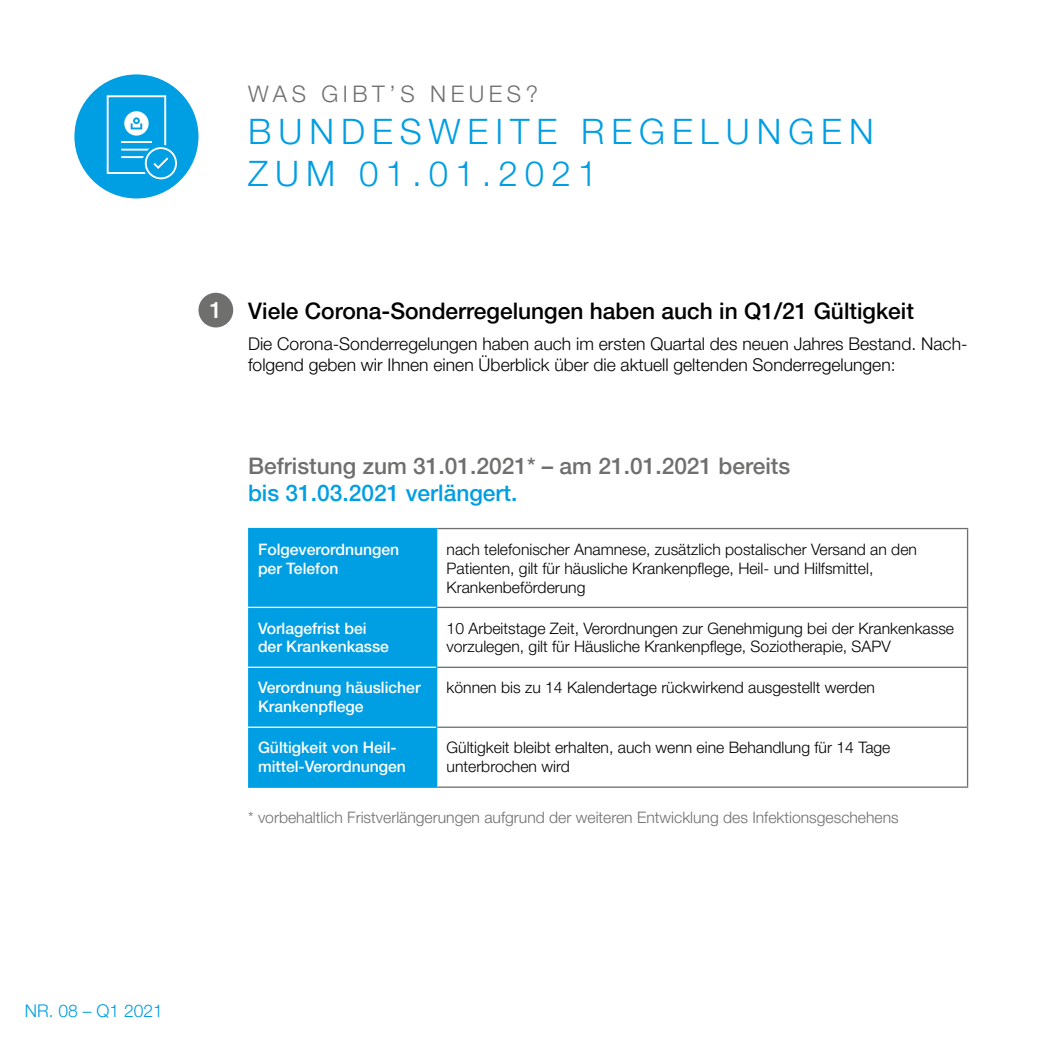
<style>
.page{position:relative;width:1042px;height:1042px;background:#fff}
.page>*{position:absolute;margin:0;border:0;box-sizing:border-box;transform-origin:0 0}
.t1{font:300 35px/42px "Helvetica Neue LT Pro";letter-spacing:.2em;color:#009ee3}
.t2{font:500 22.75px "Helvetica Neue LT Pro";color:#000}
.t3{font:500 22.75px "Helvetica Neue LT Pro";color:#6f6f6e}
.t4{font:500 22.75px "Helvetica Neue LT Pro";color:#009ee3}
.t5{font:300 22.75px "Helvetica Neue LT Pro";letter-spacing:.2em;color:#6f6f6e}
.t6{font:300 17.5px/21px "Helvetica Neue LT Pro";color:#000}
.t7{font:300 17.5px "Helvetica Neue LT Pro";color:#009ee3}
.t8{font:300 15.75px/18.9px "Helvetica Neue LT Pro";color:#000}
.t9{font:500 15.75px/18.9px "Helvetica Neue LT Pro";color:#fff}
.t10{font:300 15.75px "Helvetica Neue LT Pro";color:#6f6f6e}
.s1{color:#fff}
</style>
<div class="page">
<div style="left:74px;top:74px;width:124px;height:124px;background:#009ee3;border-radius:50%"></div>
<svg style="left:107px;top:95px;width:70px;height:84px"></svg>
<div style="left:198px;top:293px;width:35px;height:34px;background:#6f6f6e;border-radius:50%"></div>
<div style="left:248px;top:529px;width:188px;height:257px;background:#009ee3"></div>
<hr style="left:437px;top:607px;width:531px;height:1px;background:#6f6f6e">
<hr style="left:967px;top:608px;width:1px;height:58px;background:#6f6f6e">
<hr style="left:437px;top:666px;width:531px;height:2px;background:#6f6f6e">
<hr style="left:967px;top:668px;width:1px;height:58px;background:#6f6f6e">
<hr style="left:437px;top:726px;width:531px;height:2px;background:#6f6f6e">
<hr style="left:967px;top:728px;width:1px;height:58px;background:#6f6f6e">
<hr style="left:437px;top:786px;width:531px;height:2px;background:#6f6f6e">
<hr style="left:436px;top:607px;width:1px;height:60px;background:#009ee3">
<hr style="left:436px;top:667px;width:1px;height:60px;background:#009ee3">
<hr style="left:436px;top:727px;width:1px;height:59px;background:#009ee3">
<hr style="left:248px;top:786px;width:189px;height:2px;background:#009ee3">
<hr style="left:248px;top:607px;width:188px;height:1px;background:#fff">
<hr style="left:248px;top:666px;width:188px;height:2px;background:#fff">
<hr style="left:248px;top:726px;width:188px;height:2px;background:#fff">
<hr style="left:248px;top:528px;width:189px;height:1px;background:#009ee3">
<hr style="left:436px;top:529px;width:1px;height:78px;background:#009ee3">
<hr style="left:437px;top:528px;width:531px;height:1px;background:#6f6f6e">
<hr style="left:967px;top:529px;width:1px;height:78px;background:#6f6f6e">
<h2 class="t5" style="left:248px;top:80px;width:291px">WAS GIBT’S NEUES?</h2>
<h1 class="t1" style="left:248px;top:110px;width:627px">BUNDESWEITE REGELUNGEN<br>ZUM 01.01.2021</h1>
<h2 class="t2" style="left:209px;top:297px;width:706px"><span class="s1">1</span> Viele Corona-Sonderregelungen haben auch in Q1/21 Gültigkeit</h2>
<p class="t6" style="left:248px;top:333px;width:721px">Die Corona-Sonderregelungen haben auch im ersten Quartal des neuen Jahres Bestand. Nach&shy;folgend geben wir Ihnen einen Überblick über die aktuell geltenden Sonderregelungen:</p>
<h2 class="t3" style="left:248px;top:452px;width:544px">Befristung zum 31.01.2021* – am 21.01.2021 bereits</h2>
<h2 class="t4" style="left:248px;top:479px;width:271px">bis 31.03.2021 verlängert.</h2>
<p class="t9" style="left:258px;top:539px;width:143px">Folgeverordnungen per Telefon</p>
<p class="t8" style="left:446px;top:539px;width:472px">nach telefonischer Anamnese, zusätzlich postalischer Versand an den<br>Patienten, gilt für häusliche Krankenpflege, Heil- und Hilfsmittel,<br>Krankenbeförderung</p>
<p class="t9" style="left:258px;top:618px;width:133px">Vorlagefrist bei der Krankenkasse</p>
<p class="t8" style="left:446px;top:618px;width:509px">10 Arbeitstage Zeit, Verordnungen zur Genehmigung bei der Krankenkasse vorzulegen, gilt für Häusliche Krankenpflege, Soziotherapie, SAPV</p>
<p class="t9" style="left:258px;top:678px;width:164px">Verordnung häuslicher<br>Krankenpflege</p>
<p class="t8" style="left:446px;top:678px;width:430px">können bis zu 14 Kalendertage rückwirkend ausgestellt werden</p>
<p class="t9" style="left:258px;top:738px;width:149px">Gültigkeit von Heil&shy;mittel-Verordnungen</p>
<p class="t8" style="left:446px;top:738px;width:445px">Gültigkeit bleibt erhalten, auch wenn eine Behandlung für 14 Tage unterbrochen wird</p>
<p class="t10" style="left:248px;top:807px;width:652px">* vorbehaltlich Fristverlängerungen aufgrund der weiteren Entwicklung des Infektionsgeschehens</p>
<p class="t7" style="left:25px;top:1000px;width:140px">NR. 08 – Q1 2021</p>
</div>
